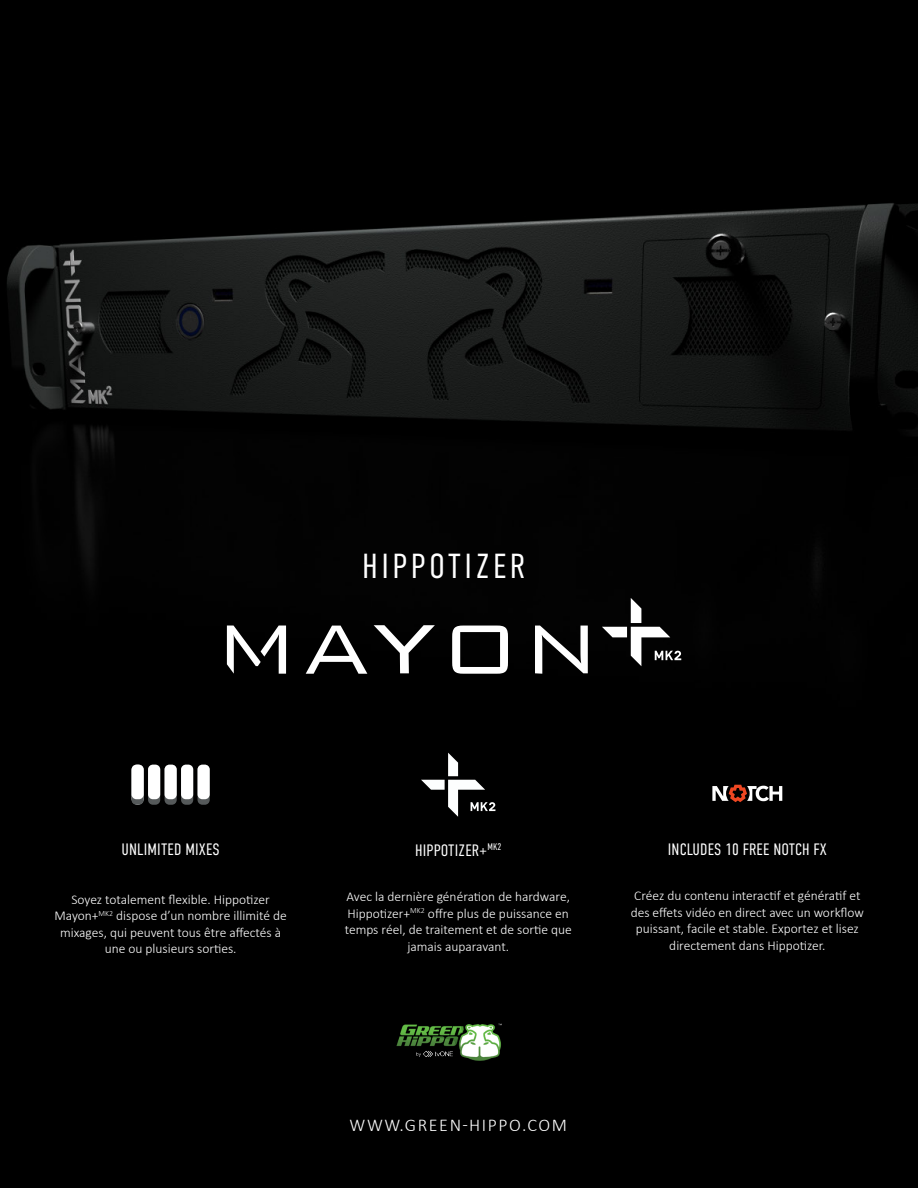
<style>
.page{position:relative;width:918px;height:1188px;background:#fff}
.page>*{position:absolute;margin:0;border:0;box-sizing:border-box;transform-origin:0 0}
.t1{font:300 34.8px "DIN Condensed";letter-spacing:.1em;color:#fff}
.t2{font:300 18px "Calibri";letter-spacing:.09em;color:#fff}
.t3{font:300 16.5px "DIN Condensed";letter-spacing:.01em;color:#fff}
.t4{font:300 13.5px/16.5px "Calibri";color:#fff;text-align:center}
</style>
<div class="page">
<img style="left:0;top:0;width:918px;height:1188px">
<svg style="left:132px;top:765px;width:12px;height:40px"></svg>
<div style="left:132px;top:765px;width:12px;height:34px;background:#fff;border-radius:5px"></div>
<svg style="left:148px;top:765px;width:12px;height:40px"></svg>
<div style="left:148px;top:765px;width:12px;height:34px;background:#fff;border-radius:5px"></div>
<svg style="left:165px;top:765px;width:12px;height:40px"></svg>
<div style="left:165px;top:765px;width:12px;height:34px;background:#fff;border-radius:5px"></div>
<svg style="left:181px;top:765px;width:12px;height:40px"></svg>
<div style="left:181px;top:765px;width:12px;height:34px;background:#fff;border-radius:5px"></div>
<svg style="left:198px;top:765px;width:12px;height:40px"></svg>
<div style="left:198px;top:765px;width:12px;height:34px;background:#fff;border-radius:5px"></div>
<svg style="left:712px;top:785px;width:70px;height:17px"></svg>
<svg style="left:421px;top:753px;width:74px;height:64px"></svg>
<svg style="left:602px;top:598px;width:79px;height:68px"></svg>
<svg style="left:306px;top:626px;width:61px;height:48px"></svg>
<svg style="left:227px;top:626px;width:59px;height:48px"></svg>
<svg style="left:452px;top:626px;width:56px;height:48px"></svg>
<svg style="left:535px;top:626px;width:53px;height:48px"></svg>
<svg style="left:374px;top:625px;width:61px;height:48px"></svg>
<img style="left:392px;top:1020px;width:118px;height:45px">
<p class="t1" style="left:362px;top:546px;width:165px">HIPPOTIZER</p>
<p class="t3" style="left:121px;top:840px;width:100px">UNLIMITED MIXES</p>
<p class="t4" style="left:55px;top:891px;width:234px">Soyez totalement flexible. Hippotizer Mayon+<sup>MK2</sup> dispose d’un nombre illimité de mixages, qui peuvent tous être affectés à une ou plusieurs sorties.</p>
<p class="t3" style="left:415px;top:841px;width:88px">HIPPOTIZER+<sup>MK2</sup></p>
<p class="t4" style="left:345px;top:888px;width:229px">Avec la dernière génération de hardware, Hippotizer+<sup>MK2</sup> offre plus de puissance en temps réel, de traitement et de sortie que jamais auparavant.</p>
<p class="t3" style="left:668px;top:840px;width:161px">INCLUDES 10 FREE NOTCH FX</p>
<p class="t4" style="left:631px;top:887px;width:235px">Créez du contenu interactif et génératif et des effets vidéo en direct avec un workflow puissant, facile et stable. Exportez et lisez directement dans Hippotizer.</p>
<p class="t2" style="left:350px;top:1114px;width:219px">WWW.GREEN-HIPPO.COM</p>
</div>
